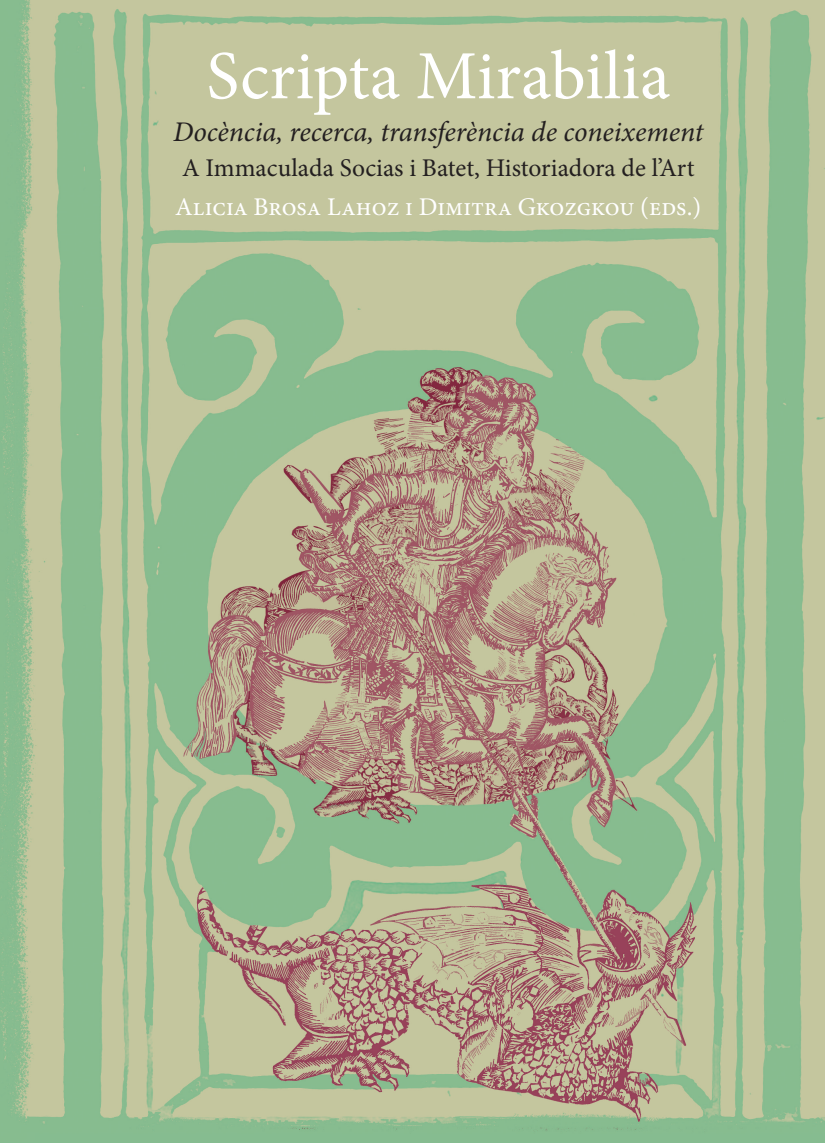
<style>
.page{position:relative;width:825px;height:1143px;background:#fff}
.page>*{position:absolute;margin:0;border:0;box-sizing:border-box;transform-origin:0 0}
.t1{font:69px "Minion Pro";letter-spacing:-.01em;color:#fff}
.t2{font:italic 28.5px "Minion Pro";letter-spacing:-.005em;color:#231f20}
.t3{font:25.5px "Minion Pro";letter-spacing:-.005em;color:#231f20}
.t4{font:25.5px "Minion Pro";color:#fff}
</style>
<div class="page">
<img style="left:0;top:0;width:825px;height:1143px">
<p class="t1" style="left:206px;top:30px;width:465px">Scripta Mirabilia</p>
<p class="t2" style="left:173px;top:112px;width:532px">Docència, recerca, transferència de coneixement</p>
<p class="t3" style="left:182px;top:151px;width:514px">A Immaculada Socias i Batet, Historiadora de l’Art</p>
<p class="t4" style="left:175px;top:190px;width:527px">Alicia Brosa Lahoz i Dimitra Gkozgkou (eds.)</p>
</div>
